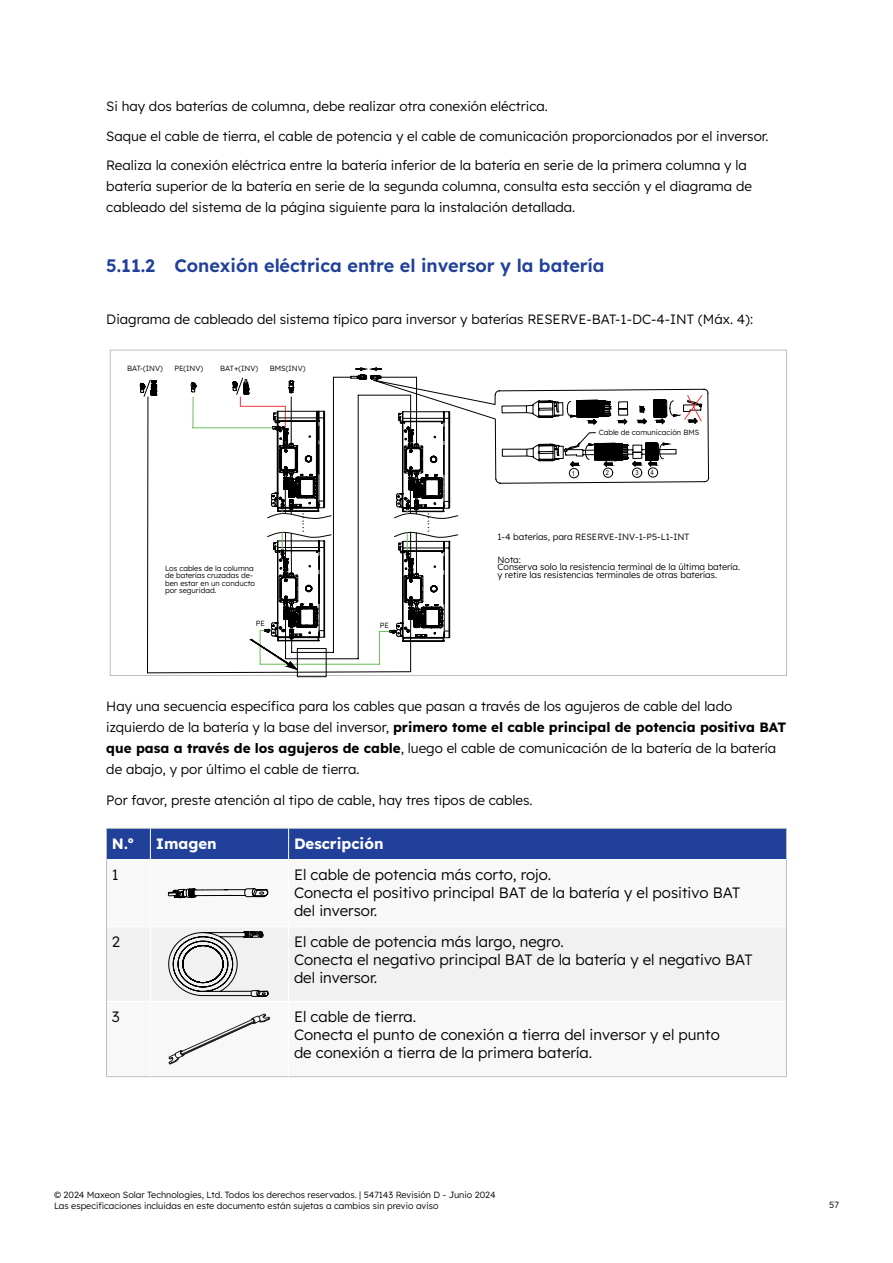
<style>
.page{position:relative;width:893px;height:1263px;background:#fff}
.page>*{position:absolute;margin:0;border:0;box-sizing:border-box;transform-origin:0 0}
.t1{font:600 18px "Lexend Deca";color:#21409a}
.t2{font:300 15px/18px "Lexend Deca";color:#000}
.t3{font:700 15px "Lexend Deca";color:#fff}
.t4{font:300 13.5px/21px "Lexend Deca";color:#000}
.t5{font:10.95px "Arial";color:#000}
.t6{font:300 9px/7.5px "Lexend Deca";color:#000}
.t7{font:300 7.5px/7.5px "Lexend Deca";color:#000}
.t8{font:7.05px "Arial Narrow";color:#000}
.s1{font-weight:700}
</style>
<div class="page">
<svg style="left:117px;top:350px;width:664px;height:328px"></svg>
<svg style="left:297px;top:670px;width:404px;height:7px"></svg>
<div style="left:107px;top:829px;width:679px;height:30px;background:#21409a"></div>
<div style="left:107px;top:927px;width:679px;height:74px;background:#f1f1f2"></div>
<hr style="left:106px;top:828px;width:44px;height:1px;background:#bcbec0">
<hr style="left:106px;top:828px;width:1px;height:31px;background:#bcbec0">
<hr style="left:150px;top:828px;width:139px;height:1px;background:#bcbec0">
<hr style="left:289px;top:828px;width:498px;height:1px;background:#bcbec0">
<hr style="left:786px;top:828px;width:1px;height:31px;background:#bcbec0">
<hr style="left:106px;top:859px;width:1px;height:68px;background:#bcbec0">
<hr style="left:786px;top:859px;width:1px;height:68px;background:#bcbec0">
<hr style="left:106px;top:927px;width:1px;height:74px;background:#bcbec0">
<hr style="left:786px;top:927px;width:1px;height:74px;background:#bcbec0">
<hr style="left:106px;top:1001px;width:1px;height:75px;background:#bcbec0">
<hr style="left:786px;top:1001px;width:1px;height:75px;background:#bcbec0">
<hr style="left:106px;top:1076px;width:44px;height:1px;background:#bcbec0">
<hr style="left:150px;top:1076px;width:139px;height:1px;background:#bcbec0">
<hr style="left:289px;top:1076px;width:498px;height:1px;background:#bcbec0">
<hr style="left:150px;top:828px;width:1px;height:31px;background:#fff">
<hr style="left:288px;top:828px;width:1px;height:31px;background:#fff">
<hr style="left:150px;top:927px;width:1px;height:74px;background:#fff">
<hr style="left:288px;top:927px;width:1px;height:74px;background:#fff">
<svg style="left:168px;top:888px;width:101px;height:11px"></svg>
<svg style="left:168px;top:930px;width:102px;height:67px"></svg>
<svg style="left:168px;top:1013px;width:102px;height:51px"></svg>
<svg style="left:139px;top:367px;width:570px;height:303px"></svg>
<p class="t4" style="left:106px;top:91px;width:664px;line-height:29.5px">Si hay dos baterías de columna, debe realizar otra conexión eléctrica.<br>Saque el cable de tierra, el cable de potencia y el cable de comunicación proporcionados por el inversor.<br>Realiza la conexión eléctrica entre la batería inferior de la batería en serie de la primera columna y la</p>
<p class="t4" style="left:106px;top:175px;width:647px">batería superior de la batería en serie de la segunda columna, consulta esta sección y el diagrama de cableado del sistema de la página siguiente para la instalación detallada.</p>
<h1 class="t1" style="left:106px;top:252px;width:500px">5.11.2 Conexión eléctrica entre el inversor y la batería</h1>
<p class="t4" style="left:106px;top:308px;width:648px">Diagrama de cableado del sistema típico para inversor y baterías RESERVE-BAT-1-DC-4-INT (Máx. 4):</p>
<p class="t7" style="left:127px;top:364px;width:37px">BAT-(INV)</p>
<p class="t7" style="left:174px;top:364px;width:30px">PE(INV)</p>
<p class="t7" style="left:220px;top:364px;width:39px">BAT+(INV)</p>
<p class="t7" style="left:270px;top:364px;width:37px">BMS(INV)</p>
<p class="t7" style="left:165px;top:564px;width:91px">Los cables de la columna de baterías cruzadas de&shy;ben estar en un conducto por seguridad.</p>
<p class="t5" style="left:293px;top:533px;width:23px;rotate:-90deg">……</p>
<p class="t5" style="left:418px;top:533px;width:23px;rotate:-90deg">……</p>
<p class="t7" style="left:256px;top:620px;width:11px">PE</p>
<p class="t7" style="left:380px;top:621px;width:11px">PE</p>
<p class="t7" style="left:599px;top:428px;width:102px">Cable de comunicación BMS</p>
<p class="t8" style="left:572px;top:468px;width:5px">1</p>
<p class="t8" style="left:606px;top:467px;width:5px">2</p>
<p class="t8" style="left:635px;top:467px;width:5px">3</p>
<p class="t6" style="left:497px;top:533px;width:194px">1-4 baterías, para RESERVE-INV-1-P5-L1-INT</p>
<p class="t6" style="left:497px;top:555px;width:244px">Nota:<br>Conserva solo la resistencia terminal de la última batería. y retire las resistencias terminales de otras baterías.</p>
<p class="t4" style="left:106px;top:694px;width:682px">Hay una secuencia específica para los cables que pasan a través de los agujeros de cable del lado izquierdo de la batería y la base del inversor, <span class="s1">primero tome el cable principal de potencia positiva BAT que pasa a través de los agujeros de cable</span>, luego el cable de comunicación de la batería de la batería de abajo, y por último el cable de tierra.</p>
<p class="t4" style="left:106px;top:788px;width:428px">Por favor, preste atención al tipo de cable, hay tres tipos de cables.</p>
<p class="t3" style="left:112px;top:831px;width:23px">N.º</p>
<p class="t3" style="left:156px;top:831px;width:62px">Imagen</p>
<p class="t3" style="left:294px;top:831px;width:91px">Descripción</p>
<p class="t2" style="left:112px;top:865px;width:8px">1</p>
<p class="t2" style="left:294px;top:865px;width:448px">El cable de potencia más corto, rojo.<br>Conecta el positivo principal BAT de la batería y el positivo BAT del inversor.</p>
<p class="t2" style="left:112px;top:932px;width:10px">2</p>
<p class="t2" style="left:294px;top:932px;width:460px">El cable de potencia más largo, negro.<br>Conecta el negativo principal BAT de la batería y el negativo BAT del inversor.</p>
<p class="t2" style="left:112px;top:1006px;width:9px">3</p>
<p class="t2" style="left:294px;top:1006px;width:427px">El cable de tierra.<br>Conecta el punto de conexión a tierra del inversor y el punto de conexión a tierra de la primera batería.</p>
<p class="t6" style="left:54px;top:1189px;width:443px;line-height:10.8px">© 2024 Maxeon Solar Technologies, Ltd. Todos los derechos reservados. | 547143 Revisión D - Junio 2024<br>Las especificaciones incluidas en este documento están sujetas a cambios sin previo aviso</p>
<p class="t6" style="left:829px;top:1200px;width:11px">57</p>
</div>
